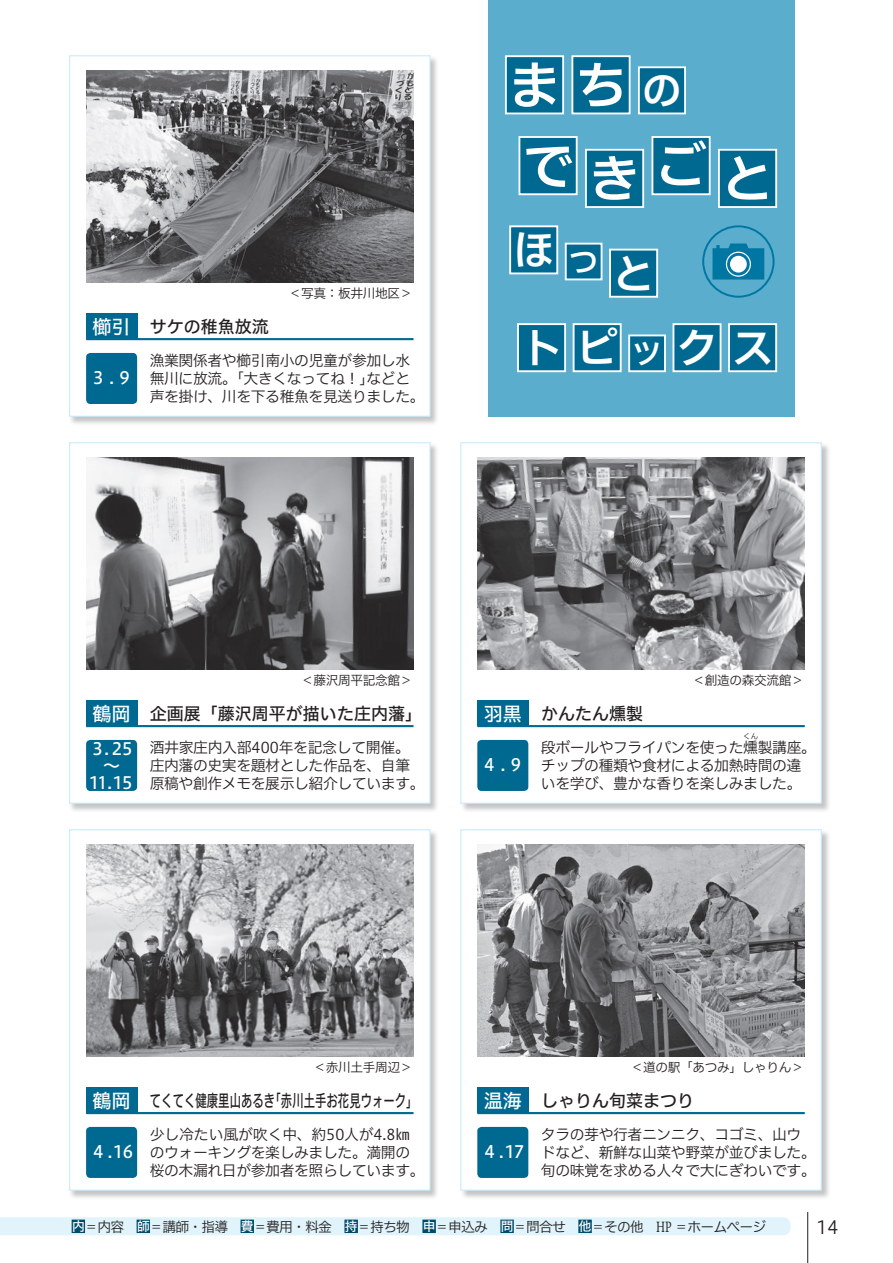
<style>
.page{position:relative;width:893px;height:1263px;background:#fff}
.page>*{position:absolute;margin:0;border:0;box-sizing:border-box;transform-origin:0 0}
.t1{font:50.85px "Hiragino UD Sans F Std N W6";letter-spacing:.31em;color:#fff}
.t2{font:40.5px "Hiragino UD Sans F Std N W6";color:#fff}
.t3{font:18px "Hiragino UD Sans F Std N W3";color:#231f20}
.t4{font:16.95px "Hiragino UD Sans F Std W5";color:#231f20}
.t5{font:16.95px "Hiragino UD Sans F Std W5";color:#231f20;scale:.67 1}
.t6{font:16.95px/17px "Hiragino UD Sans F Std W5";letter-spacing:-.065em;color:#fff;text-align:center}
.t7{font:16.95px "Hiragino UD Sans F Std N W5";color:#231f20}
.t8{font:14.85px/18px "Hiragino UD Sans F Std N W3";letter-spacing:-.03em;color:#231f20}
.t9{font:13.8px "Hiragino UD Sans F Std N W3";letter-spacing:-.06em;color:#231f20}
.t10{font:12.75px "Hiragino UD Sans F Std N W3";letter-spacing:-.035em;color:#231f20}
.t11{font:12.75px "Hiragino UD Sans F Std W3";letter-spacing:-.035em;color:#231f20}
.t12{font:7.5px "Hiragino UD Sans F Std N W3";color:#231f20}
.s1{font-family:"Hiragino UD Sans F Std W5";font-size:19.2px;color:#fff}
.s2{font-family:"Hiragino UD Sans F Std W3"}
.s3{font-size:39.75px}
.s4{font-size:28.2px}
.s5{font-family:"Hiragino UD Sans F Std N W3"}
.s6{font-size:19.2px;color:#fff}
.s7{font-family:"Hiragino UD Serif Std N W4";font-size:18px}
.s8{font-family:"Hiragino UD Serif Std N W4";color:#004b6c}
.s9{font-family:"Hiragino UD Sans F Std N W5";font-size:12.75px;color:#fff}
.s10{font-family:"Hiragino UD Serif Std N W4"}
</style>
<div class="page">
<hr style="left:807px;top:1212px;width:1px;height:51px;background:#231f20">
<div style="left:460px;top:829px;width:370px;height:370px;background:#6c6d70;opacity:.4"></div>
<div style="left:460px;top:829px;width:362px;height:362px;background:#fff;border:1px solid #c6eafa"></div>
<img style="left:477px;top:844px;width:328px;height:213px">
<div style="left:477px;top:1087px;width:51px;height:26px;background:#006991"></div>
<hr style="left:477px;top:1112px;width:328px;height:2px;background:#006991">
<div style="left:477px;top:1127px;width:51px;height:51px;background:#006991;border-radius:4px"></div>
<div style="left:69px;top:442px;width:370px;height:370px;background:#6c6d70;opacity:.4"></div>
<div style="left:69px;top:442px;width:362px;height:362px;background:#fff;border:1px solid #c6eafa"></div>
<div style="left:86px;top:701px;width:51px;height:25px;background:#006991"></div>
<hr style="left:86px;top:725px;width:328px;height:2px;background:#006991">
<div style="left:86px;top:740px;width:51px;height:51px;background:#006991;border-radius:4px"></div>
<img style="left:86px;top:457px;width:328px;height:213px">
<div style="left:69px;top:55px;width:370px;height:370px;background:#6c6d70;opacity:.4"></div>
<div style="left:69px;top:55px;width:362px;height:362px;background:#fff;border:1px solid #c6eafa"></div>
<div style="left:86px;top:314px;width:51px;height:25px;background:#006991"></div>
<hr style="left:86px;top:338px;width:328px;height:2px;background:#006991">
<div style="left:86px;top:353px;width:51px;height:51px;background:#006991;border-radius:4px"></div>
<img style="left:86px;top:70px;width:328px;height:213px">
<div style="left:488px;top:0;width:306px;height:417px;background:#5aadcd"></div>
<div style="left:519px;top:137px;width:58px;height:57px;background:#006991"></div>
<div style="left:518px;top:136px;width:60px;height:59px;border:2px solid #fff"></div>
<div style="left:586px;top:150px;width:57px;height:57px;background:#006991"></div>
<div style="left:585px;top:149px;width:59px;height:59px;border:2px solid #fff"></div>
<div style="left:652px;top:137px;width:58px;height:57px;background:#006991"></div>
<div style="left:651px;top:136px;width:60px;height:59px;border:2px solid #fff"></div>
<div style="left:719px;top:150px;width:57px;height:57px;background:#006991"></div>
<div style="left:718px;top:149px;width:59px;height:59px;border:2px solid #fff"></div>
<div style="left:506px;top:56px;width:57px;height:57px;background:#006991"></div>
<div style="left:505px;top:55px;width:59px;height:59px;border:2px solid #fff"></div>
<div style="left:572px;top:56px;width:58px;height:57px;background:#006991"></div>
<div style="left:571px;top:55px;width:60px;height:59px;border:2px solid #fff"></div>
<div style="left:639px;top:67px;width:46px;height:46px;background:#006991"></div>
<div style="left:638px;top:66px;width:48px;height:48px;border:2px solid #fff"></div>
<div style="left:518px;top:324px;width:47px;height:47px;background:#006991"></div>
<div style="left:517px;top:323px;width:49px;height:49px;border:2px solid #fff"></div>
<div style="left:574px;top:324px;width:47px;height:47px;background:#006991"></div>
<div style="left:573px;top:323px;width:49px;height:49px;border:2px solid #fff"></div>
<div style="left:629px;top:335px;width:36px;height:36px;background:#006991"></div>
<div style="left:628px;top:334px;width:38px;height:38px;border:2px solid #fff"></div>
<div style="left:673px;top:324px;width:48px;height:47px;background:#006991"></div>
<div style="left:672px;top:323px;width:49px;height:49px;border:2px solid #fff"></div>
<div style="left:729px;top:324px;width:47px;height:47px;background:#006991"></div>
<div style="left:728px;top:323px;width:49px;height:49px;border:2px solid #fff"></div>
<div style="left:566px;top:244px;width:36px;height:35px;background:#006991"></div>
<div style="left:565px;top:243px;width:37px;height:37px;border:2px solid #fff"></div>
<div style="left:510px;top:226px;width:47px;height:47px;background:#006991"></div>
<div style="left:509px;top:225px;width:49px;height:49px;border:2px solid #fff"></div>
<div style="left:610px;top:250px;width:47px;height:47px;background:#006991"></div>
<div style="left:609px;top:249px;width:49px;height:49px;border:2px solid #fff"></div>
<div style="left:702px;top:225px;width:72px;height:73px;border:2px solid #0076a3;border-radius:50%"></div>
<svg style="left:712px;top:243px;width:52px;height:37px;background:#1984ad"></svg>
<div style="left:730px;top:256px;width:17px;height:17px;background:#fff;border-radius:50%"></div>
<div style="left:460px;top:442px;width:370px;height:370px;background:#6c6d70;opacity:.4"></div>
<div style="left:460px;top:442px;width:362px;height:362px;background:#fff;border:1px solid #c6eafa"></div>
<img style="left:477px;top:457px;width:328px;height:213px">
<div style="left:477px;top:701px;width:51px;height:25px;background:#006991"></div>
<hr style="left:477px;top:725px;width:328px;height:2px;background:#006991">
<div style="left:477px;top:740px;width:51px;height:51px;background:#006991;border-radius:4px"></div>
<div style="left:69px;top:829px;width:370px;height:370px;background:#6c6d70;opacity:.4"></div>
<div style="left:69px;top:829px;width:362px;height:362px;background:#fff;border:1px solid #c6eafa"></div>
<div style="left:86px;top:1087px;width:51px;height:26px;background:#006991"></div>
<hr style="left:86px;top:1112px;width:328px;height:2px;background:#006991">
<div style="left:86px;top:1127px;width:51px;height:51px;background:#006991;border-radius:4px"></div>
<img style="left:86px;top:844px;width:328px;height:213px">
<div style="left:0;top:1217px;width:790px;height:18px;background:#e1f4fc"></div>
<div style="left:72px;top:1219px;width:13px;height:14px;border:3px solid #004b6c"></div>
<div style="left:137px;top:1219px;width:13px;height:14px;border:3px solid #004b6c"></div>
<div style="left:241px;top:1219px;width:13px;height:14px;border:3px solid #004b6c"></div>
<div style="left:344px;top:1219px;width:14px;height:14px;border:3px solid #004b6c"></div>
<div style="left:422px;top:1219px;width:14px;height:14px;border:3px solid #004b6c"></div>
<div style="left:500px;top:1219px;width:14px;height:14px;border:3px solid #004b6c"></div>
<div style="left:578px;top:1219px;width:14px;height:14px;border:3px solid #004b6c"></div>
<p class="t10" style="left:289px;top:284px;width:125px">＜写真：板井川地区＞</p>
<p class="t7" style="left:92px;top:314px;width:178px"><span class="s1">櫛引</span> サケの稚魚放流</p>
<p class="t8" style="left:150px;top:351px;width:277px">漁業関係者や<span class="s2">櫛</span>引南小の児童が参加し水無川に放流。「大きくなってね！」などと声を掛け、川を下る稚魚を見送りました。</p>
<p class="t6" style="left:90px;top:369px;width:45px">３.９</p>
<h1 class="t1" style="left:509px;top:46px;width:174px">まち<span class="s3">の</span></h1>
<h1 class="t1" style="left:523px;top:133px;width:252px">できごと</h1>
<h2 class="t2" style="left:513px;top:231px;width:142px">ほ<span class="s4">つ</span>と</h2>
<h2 class="t2" style="left:521px;top:317px;width:253px">トピ<span class="s4">ツ</span>クス</h2>
<p class="t11" style="left:301px;top:671px;width:113px"><span class="s5">＜</span>藤沢周平記念館<span class="s5">＞</span></p>
<p class="t4" style="left:92px;top:701px;width:331px"><span class="s6">鶴岡</span> 企画展「藤沢周平が描いた庄内藩」</p>
<p class="t8" style="left:150px;top:738px;width:277px">酒井家庄内入部400年を記念して開催。庄内藩の史実を題材とした作品を、自筆原稿や創作メモを展示し紹介しています。</p>
<p class="t6" style="left:89px;top:740px;width:45px">３. 25～<br>11 .15</p>
<p class="t10" style="left:692px;top:671px;width:113px">＜創造の森交流館＞</p>
<p class="t4" style="left:484px;top:700px;width:161px"><span class="s6">羽黒</span> かんたん燻製</p>
<p class="t6" style="left:481px;top:755px;width:45px">４.９</p>
<p class="t12" style="left:743px;top:730px;width:16px">くん</p>
<p class="t8" style="left:541px;top:756px;width:262px">チップの種類や食材による加熱時間の違いを学び、豊かな香りを楽しみました。</p>
<p class="t8" style="left:541px;top:738px;width:277px">段ボールやフライパンを使った燻製講座。</p>
<p class="t10" style="left:314px;top:1058px;width:101px">＜赤川土手周辺＞</p>
<p class="t11" style="left:631px;top:1058px;width:175px"><span class="s5">＜</span>道の駅「あつみ」しゃりん<span class="s5">＞</span></p>
<p class="t5" style="left:92px;top:1088px;width:487px"><span class="s6">鶴岡</span> てくてく健康里山あるき「赤川土手お花見ウォーク」</p>
<p class="t8" style="left:150px;top:1124px;width:277px">少し冷たい風が吹く中、約50人が4.8㎞のウォーキングを楽しみました。満開の桜の木漏れ日が参加者を照らしています。</p>
<p class="t6" style="left:90px;top:1142px;width:44px">４.16</p>
<p class="t7" style="left:484px;top:1087px;width:212px"><span class="s1">温海</span> しゃりん旬菜まつり</p>
<p class="t8" style="left:541px;top:1124px;width:277px">タラの芽や行者ニンニク、コゴミ、山ウドなど、新鮮な山菜や野菜が並びました。旬の味覚を求める人々で大にぎわいです。</p>
<p class="t6" style="left:482px;top:1142px;width:44px">４.17</p>
<p class="t9" style="left:7px;top:1216px;width:761px"><span class="s7">　　　</span> <span class="s8">■</span><span class="s9">内</span>＝内容 <span class="s8">■</span><span class="s9">師</span>＝講師・指導 <span class="s8">■</span><span class="s9">費</span>＝費用・料金 <span class="s8">■</span><span class="s9">持</span>＝持ち物 <span class="s8">■</span><span class="s9">申</span>＝申込み <span class="s8">■</span><span class="s9">問</span>＝問合せ <span class="s8">■</span><span class="s9">他</span>＝その他　<span class="s10">HP</span> ＝ホームページ</p>
<p class="t3" style="left:816px;top:1213px;width:23px">14</p>
</div>
